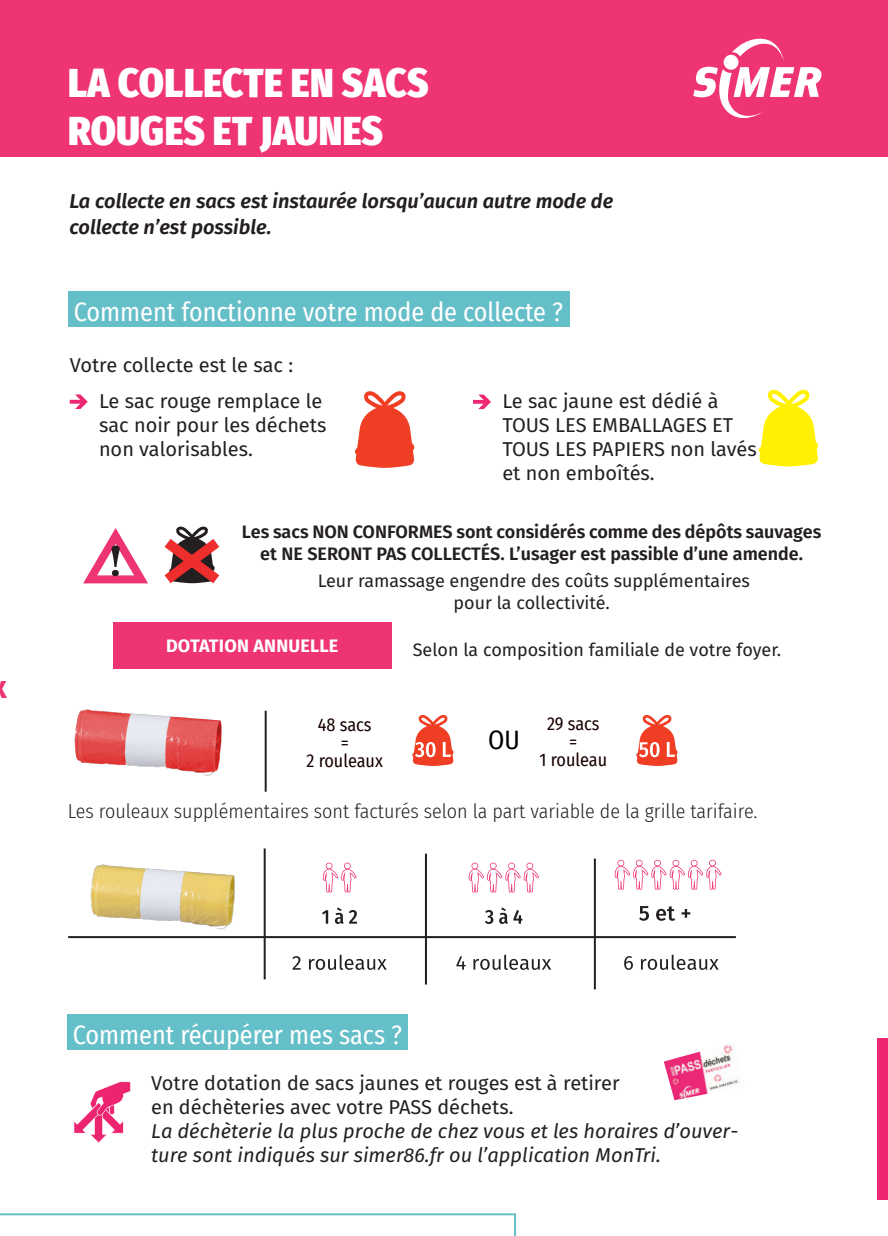
<style>
.page{position:relative;width:888px;height:1236px;background:#fff}
.page>*{position:absolute;margin:0;border:0;box-sizing:border-box;transform-origin:0 0}
.corps_texte{font:900 40px "Fira Sans Condensed";letter-spacing:.01em;color:#fff}
.corps_de_texte{font:26px "Fira Sans Condensed";color:#fff}
.corps_texte-2{font:26px "Fira Sans Condensed";color:#000001}
.t1{font:20px/24px "Fira Sans";color:#231f20}
.t2{font:italic 20px/24px "Fira Sans";color:#231f20}
.t3{font:300 20px "Fira Sans Condensed";color:#231f20}
.t4{font:italic 600 20px/26px "Fira Sans";color:#231f20}
.t5{font:600 18px/21.6px "Fira Sans";color:#231f20;text-align:center}
.t6{font:18px/21.6px "Fira Sans";color:#231f20;text-align:center}
.t7{font:18px "Fira Sans Condensed";color:#180000}
.t8{font:700 18px "Fira Sans";letter-spacing:.01em;color:#fff}
</style>
<div class="page">
<svg style="left:0;top:1213px;width:516px;height:23px"></svg>
<div style="left:0;top:0;width:887px;height:157px;background:#ef3474"></div>
<div style="left:877px;top:1039px;width:10px;height:161px;background:#ed2771"></div>
<svg style="left:693px;top:38px;width:128px;height:81px"></svg>
<svg style="left:83px;top:526px;width:137px;height:58px"></svg>
<div style="left:68px;top:291px;width:501px;height:36px;background:#65bfc9"></div>
<svg style="left:70px;top:394px;width:18px;height:15px"></svg>
<svg style="left:473px;top:395px;width:18px;height:14px"></svg>
<svg style="left:355px;top:391px;width:60px;height:77px"></svg>
<svg style="left:758px;top:390px;width:60px;height:76px"></svg>
<img style="left:74px;top:709px;width:148px;height:66px">
<svg style="left:412px;top:715px;width:42px;height:51px"></svg>
<svg style="left:636px;top:715px;width:42px;height:51px"></svg>
<hr style="left:264px;top:711px;width:2px;height:81px;background:#231f20">
<svg style="left:614px;top:860px;width:107px;height:30px"></svg>
<svg style="left:639px;top:906px;width:51px;height:15px"></svg>
<img style="left:90px;top:864px;width:145px;height:66px">
<svg style="left:292px;top:955px;width:94px;height:15px"></svg>
<svg style="left:456px;top:955px;width:95px;height:15px"></svg>
<svg style="left:624px;top:955px;width:94px;height:15px"></svg>
<hr style="left:68px;top:936px;width:667px;height:2px;background:#231f20">
<hr style="left:263px;top:848px;width:2px;height:131px;background:#231f20">
<hr style="left:425px;top:854px;width:2px;height:130px;background:#231f20">
<hr style="left:593px;top:858px;width:2px;height:131px;background:#231f20">
<svg style="left:323px;top:863px;width:33px;height:30px"></svg>
<svg style="left:322px;top:907px;width:35px;height:17px"></svg>
<svg style="left:468px;top:863px;width:71px;height:30px"></svg>
<svg style="left:485px;top:907px;width:37px;height:17px"></svg>
<div style="left:113px;top:622px;width:278px;height:46px;background:#ef3474"></div>
<svg style="left:74px;top:1081px;width:57px;height:62px"></svg>
<div style="left:67px;top:1014px;width:341px;height:36px;background:#65bfc9"></div>
<img style="left:664px;top:1044px;width:74px;height:56px">
<p class="corps_texte" style="left:68px;top:47px;width:362px">LA COLLECTE EN SACS</p>
<p class="corps_texte" style="left:68px;top:95px;width:316px">ROUGES ET JAUNES</p>
<p class="t4" style="left:69px;top:187px;width:545px">La collecte en sacs est instaurée lorsqu’aucun autre mode de collecte n’est possible.</p>
<p class="corps_de_texte" style="left:74px;top:292px;width:491px">Comment fonctionne votre mode de collecte ?</p>
<p class="t1" style="left:70px;top:352px;width:225px">Votre collecte est le sac :</p>
<p class="t1" style="left:99px;top:388px;width:229px">Le sac rouge remplace le sac noir pour les déchets non valorisables.</p>
<p class="t1" style="left:502px;top:388px;width:256px">Le sac jaune est dédié à<br>TOUS LES EMBALLAGES ET<br>TOUS LES PAPIERS non lavés et non emboîtés.</p>
<p class="t5" style="left:242px;top:520px;width:581px">Les sacs NON CONFORMES sont considérés comme des dépôts sauvages et NE SERONT PAS COLLECTÉS. L’usager est passible d’une amende.</p>
<p class="t6" style="left:317px;top:569px;width:434px">Leur ramassage engendre des coûts supplémentaires pour la collectivité.</p>
<p class="t8" style="left:166px;top:633px;width:174px">DOTATION ANNUELLE</p>
<p class="t7" style="left:318px;top:712px;width:55px">48 sacs</p>
<p class="t7" style="left:340px;top:730px;width:10px">=</p>
<p class="t7" style="left:306px;top:748px;width:78px">2 rouleaux</p>
<p class="t6" style="left:412px;top:638px;width:370px">Selon la composition familiale de votre foyer.</p>
<p class="corps_texte-2" style="left:488px;top:721px;width:33px">OU</p>
<p class="t7" style="left:547px;top:711px;width:54px">29 sacs</p>
<p class="t7" style="left:569px;top:729px;width:10px">=</p>
<p class="t7" style="left:539px;top:747px;width:69px">1 rouleau</p>
<p class="t3" style="left:68px;top:796px;width:691px">Les rouleaux supplémentaires sont facturés selon la part variable de la grille tarifaire.</p>
<p class="corps_de_texte" style="left:73px;top:1016px;width:331px">Comment récupérer mes sacs ?</p>
<p class="t1" style="left:151px;top:1071px;width:470px">Votre dotation de sacs jaunes et rouges est à retirer</p>
<p class="t1" style="left:151px;top:1095px;width:364px">en déchèteries avec votre PASS déchets.</p>
<p class="t2" style="left:151px;top:1119px;width:588px">La déchèterie la plus proche de chez vous et les horaires d’ouver&shy;ture sont indiqués sur simer86.fr ou l’application MonTri.</p>
</div>
